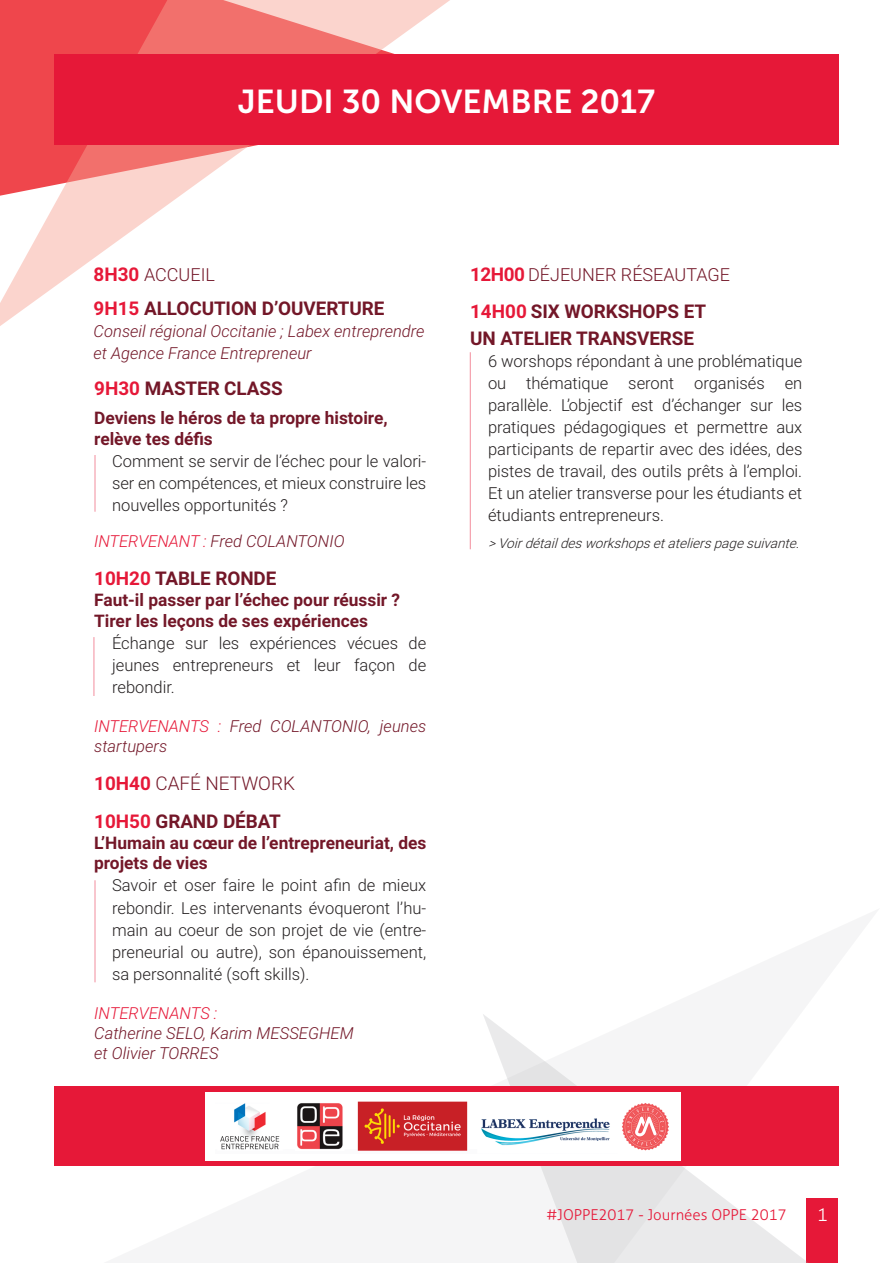
<style>
.page{position:relative;width:893px;height:1263px;background:#fff}
.page>*{position:absolute;margin:0;border:0;box-sizing:border-box;transform-origin:0 0}
.t1{font:33px "Museo Sans 700";color:#fff}
.t2{font:700 18.9px "Roboto";letter-spacing:-.005em;color:#731728}
.t3{font:300 18.9px/37.8px "Roboto";color:#731728}
.t4{font:700 18.9px "Roboto";color:#e61838}
.t5{font:300 18px "Roboto";color:#731728}
.t6{font:300 18px "Aller";color:#fff}
.t7{font:700 17.4px/20.9px "Roboto";color:#731728}
.t8{font:300 16.5px/22px "Roboto";color:#231f20;text-align:justify}
.t9{font:italic 300 16.5px/19.8px "Roboto";color:#731728}
.t10{font:italic 300 16.5px "Roboto";color:#e61838}
.t11{font:300 15px "Aller";color:#e61838}
.t12{font:italic 300 13.5px "Roboto";color:#231f20}
.s1{font-weight:300;font-size:18px;color:#731728}
.s2{color:#e61838}
.s3{font-weight:700;color:#e61838}
.s4{font-weight:700}
.s5{font-weight:700;font-size:18.9px;color:#e61838}
</style>
<div class="page">
<svg style="left:94px;top:908px;width:744px;height:355px"></svg>
<svg style="left:0;top:0;width:450px;height:326px"></svg>
<div style="left:54px;top:54px;width:785px;height:91px;background:#e61838"></div>
<hr style="left:95px;top:455px;width:1px;height:57px;background:#e61838">
<hr style="left:470px;top:352px;width:1px;height:197px;background:#e61838">
<hr style="left:94px;top:637px;width:1px;height:59px;background:#e61838">
<hr style="left:95px;top:880px;width:1px;height:102px;background:#e61838">
<div style="left:54px;top:1086px;width:785px;height:80px;background:#e61838"></div>
<div style="left:205px;top:1092px;width:475px;height:68px;background:#fff"></div>
<img style="left:220px;top:1101px;width:449px;height:50px">
<h1 class="t1" style="left:238px;top:83px;width:419px">JEUDI 30 NOVEMBRE 2017</h1>
<p class="t4" style="left:94px;top:261px;width:63px">8H30 <span class="s1">Acc</span></p>
<p class="t5" style="left:179px;top:262px;width:32px">ueil</p>
<p class="t2" style="left:94px;top:295px;width:235px"><span class="s2">9H15</span> ALLOCUTION D’ouverture</p>
<p class="t9" style="left:94px;top:319px;width:333px;line-height:22px">Conseil régional Occitanie ; Labex entreprendre et Agence France Entrepreneur</p>
<p class="t2" style="left:94px;top:375px;width:190px"><span class="s2">9H30</span> MASTER CLASS</p>
<p class="t7" style="left:94px;top:407px;width:295px">Deviens le héros de ta propre histoire, relève tes défis</p>
<p class="t8" style="left:112px;top:449px;width:316px">Comment se servir de l’échec pour le valori&shy;ser en compétences, et mieux construire les nouvelles opportunités ?</p>
<p class="t9" style="left:94px;top:531px;width:252px"><span class="s2">Intervenant :</span> Fred COLANTONIO</p>
<p class="t2" style="left:94px;top:565px;width:184px"><span class="s2">10H20</span> TABLE RONDE</p>
<p class="t7" style="left:94px;top:588px;width:308px">Faut-il passer par l’échec pour réussir ?<br>Tirer les leçons de ses expériences</p>
<p class="t8" style="left:112px;top:631px;width:316px">Échange sur les expériences vécues de jeunes entrepreneurs et leur façon de rebondir.</p>
<p class="t9" style="left:94px;top:716px;width:334px"><span class="s2">IntervenantS :</span> Fred COLANTONIO, jeunes startupers</p>
<p class="t3" style="left:94px;top:764px;width:202px"><span class="s3">10H40</span> Café Network<br><span class="s3">10H50</span> <span class="s4">Grand</span></p>
<p class="t2" style="left:223px;top:808px;width:35px">débat</p>
<p class="t7" style="left:94px;top:831px;width:334px">L’Humain au cœur de l’entrepreneuriat, des projets de vies</p>
<p class="t8" style="left:112px;top:874px;width:316px">Savoir et oser faire le point afin de mieux rebondir. Les intervenants évoqueront l’hu&shy;main au coeur de son projet de vie (entre&shy;preneurial ou autre), son épanouissement, sa personnalité (soft skills).</p>
<p class="t10" style="left:94px;top:1002px;width:125px">IntervenantS :</p>
<p class="t9" style="left:94px;top:1023px;width:261px">Catherine SELO, Karim MESSEGHEM et Olivier TORRES</p>
<p class="t5" style="left:470px;top:262px;width:262px"><span class="s5">12H00</span> Déjeun er réseautage</p>
<p class="t2" style="left:470px;top:298px;width:161px"><span class="s2">14H00</span> Six Worksho</p>
<p class="t2" style="left:655px;top:298px;width:40px">ps et</p>
<p class="t2" style="left:470px;top:325px;width:42px">un atelier</p>
<p class="t2" style="left:576px;top:325px;width:14px">trans</p>
<p class="t2" style="left:637px;top:325px;width:25px">verse</p>
<p class="t8" style="left:488px;top:349px;width:316px">6 worshops répondant à une problématique ou thématique seront organisés en parallèle. L’objectif est d’échanger sur les pratiques pédagogiques et permettre aux participants de repartir avec des idées, des pistes de travail, des outils prêts à l’emploi.<br>Et un atelier transverse pour les étudiants et étudiants entrepreneurs.</p>
<p class="t12" style="left:488px;top:534px;width:317px">&gt;Voirdétaildesworkshopsetatelierspagesuivante.</p>
<p class="t11" style="left:546px;top:1206px;width:242px">#JOPPE2017 - Journées OPPE 2017</p>
<p class="t6" style="left:817px;top:1204px;width:12px">1</p>
</div>
